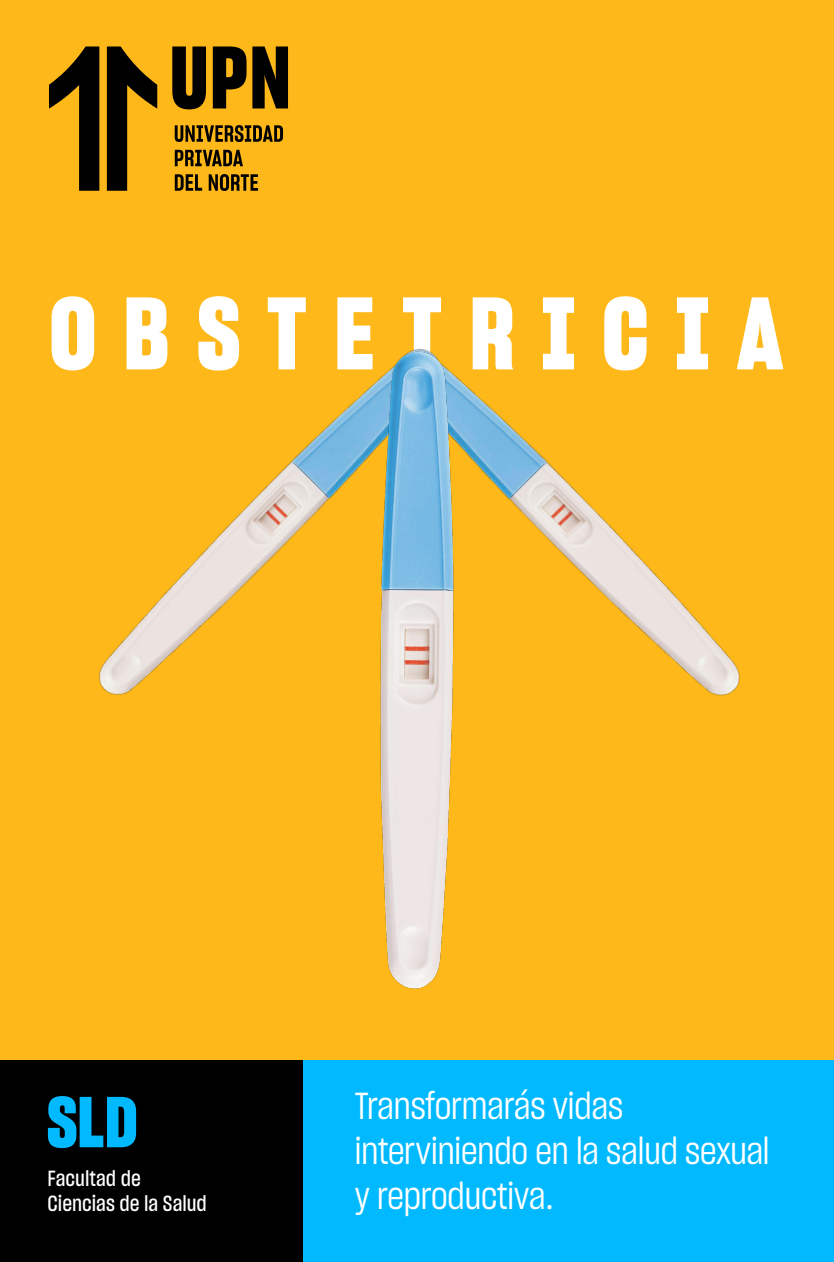
<style>
.page{position:relative;width:834px;height:1262px;background:#ffb819}
.page>*{position:absolute;margin:0;border:0;box-sizing:border-box;transform-origin:0 0}
.t1{font:100px "Sharp Grotesk Bold 15";letter-spacing:.265em;color:#fff}
.t2{font:70px "Sharp Grotesk Bold 15";color:#00b9ff}
.t3{font:37px/45px "Sharp Grotesk Book 15";letter-spacing:-.02em;color:#fff}
.t4{font:21.5px/25.8px "Sharp Grotesk Medium 15";color:#fff}
</style>
<div class="page">
<div style="left:0;top:1060px;width:304px;height:202px;background:#000"></div>
<div style="left:304px;top:1060px;width:530px;height:202px;background:#00b9ff"></div>
<svg style="left:172px;top:47px;width:34px;height:62px"></svg>
<svg style="left:213px;top:47px;width:75px;height:61px"></svg>
<svg style="left:49px;top:46px;width:50px;height:145px"></svg>
<svg style="left:107px;top:46px;width:50px;height:145px"></svg>
<svg style="left:175px;top:125px;width:108px;height:17px"></svg>
<svg style="left:175px;top:150px;width:68px;height:16px"></svg>
<svg style="left:175px;top:174px;width:27px;height:17px"></svg>
<svg style="left:209px;top:174px;width:49px;height:17px"></svg>
<img style="left:99px;top:457px;width:196px;height:238px">
<img style="left:536px;top:450px;width:204px;height:246px">
<img style="left:295px;top:348px;width:241px;height:641px">
<h1 class="t1" style="left:49px;top:265px;width:736px">OBSTETRICIA</h1>
<h2 class="t2" style="left:47px;top:1074px;width:92px">SLD</h2>
<p class="t4" style="left:47px;top:1164px;width:161px">Facultad de<br>Ciencias de la Salud</p>
<p class="t3" style="left:355px;top:1082px;width:417px">Transformarás vidas interviniendo en la salud sexual y reproductiva.</p>
</div>
